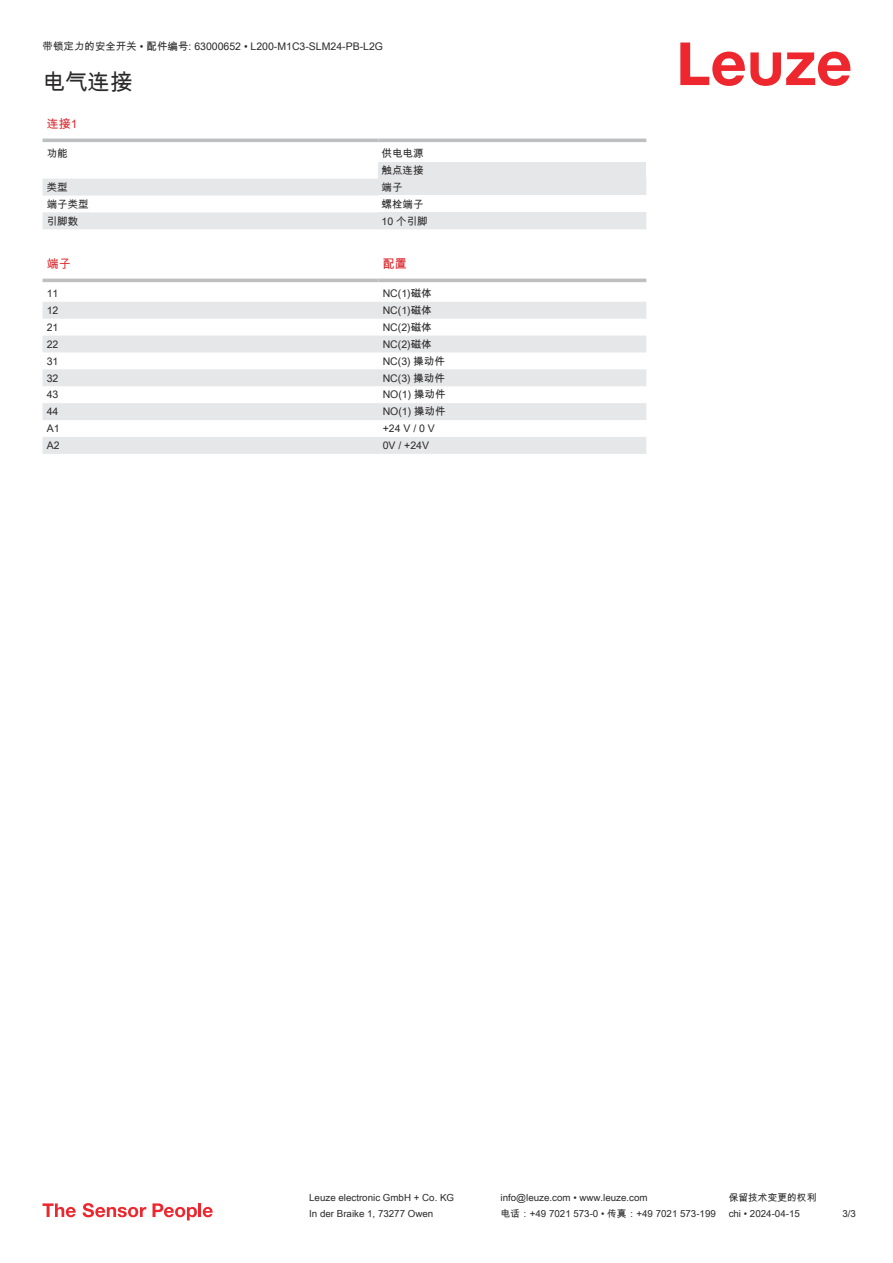
<style>
.page{position:relative;width:893px;height:1263px;background:#fff}
.page>*{position:absolute;margin:0;border:0;box-sizing:border-box;transform-origin:0 0}
.t1{font:22.5px "Arial Unicode MS";color:#2b292a}
.t2{font:12px "Arial Unicode MS";color:#db2a30}
.t3{font:10.5px/17px "Arial Unicode MS";color:#2b292a}
.t4{font:9.75px "Arial Unicode MS";color:#2b292a}
</style>
<div class="page">
<svg style="left:680px;top:43px;width:170px;height:43px"></svg>
<svg style="left:43px;top:138px;width:603px;height:1px"></svg>
<svg style="left:43px;top:179px;width:335px;height:50px"></svg>
<hr style="left:43px;top:139px;width:335px;height:3px;background:#bdbfc1">
<hr style="left:378px;top:139px;width:268px;height:3px;background:#bdbfc1">
<div style="left:378px;top:162px;width:268px;height:17px;background:#e6e7e9"></div>
<div style="left:378px;top:179px;width:268px;height:17px;background:#e6e7e9"></div>
<div style="left:378px;top:212px;width:268px;height:17px;background:#e6e7e9"></div>
<svg style="left:43px;top:278px;width:603px;height:5px"></svg>
<svg style="left:43px;top:302px;width:603px;height:152px;fill:#e6e7e9"></svg>
<hr style="left:43px;top:279px;width:335px;height:3px;background:#bdbfc1">
<hr style="left:378px;top:279px;width:268px;height:3px;background:#bdbfc1">
<svg style="left:43px;top:1203px;width:33px;height:14px"></svg>
<svg style="left:83px;top:1203px;width:63px;height:14px"></svg>
<svg style="left:153px;top:1203px;width:44px;height:17px"></svg>
<hr style="left:198px;top:1203px;width:3px;height:14px;background:#ed272d">
<svg style="left:203px;top:1207px;width:10px;height:10px"></svg>
<p class="t3" style="left:43px;top:38px;width:342px">带锁定力的安全开关 • 配件编号: 63000652 • L200-M1C3-SLM24-PB-L2G</p>
<h1 class="t1" style="left:43px;top:66px;width:91px">电气连接</h1>
<p class="t2" style="left:47px;top:115px;width:32px">连接1</p>
<p class="t3" style="left:47px;top:145px;width:22px">功能</p>
<p class="t3" style="left:382px;top:145px;width:43px">供电电源触点连接</p>
<p class="t3" style="left:47px;top:178px;width:22px">类型</p>
<p class="t3" style="left:382px;top:178px;width:22px">端子</p>
<p class="t3" style="left:47px;top:195px;width:43px">端子类型</p>
<p class="t3" style="left:382px;top:195px;width:43px">螺栓端子</p>
<p class="t3" style="left:47px;top:212px;width:33px">引脚数</p>
<p class="t3" style="left:382px;top:212px;width:48px">10 个引脚</p>
<p class="t2" style="left:47px;top:255px;width:25px">端子</p>
<p class="t2" style="left:383px;top:255px;width:25px">配置</p>
<p class="t3" style="left:47px;top:285px;width:13px">11</p>
<p class="t3" style="left:383px;top:285px;width:50px">NC(1)磁体</p>
<p class="t3" style="left:47px;top:302px;width:13px">12</p>
<p class="t3" style="left:383px;top:302px;width:50px">NC(1)磁体</p>
<p class="t3" style="left:47px;top:318px;width:13px">21</p>
<p class="t3" style="left:383px;top:318px;width:50px">NC(2)磁体</p>
<p class="t3" style="left:47px;top:335px;width:13px">22</p>
<p class="t3" style="left:383px;top:335px;width:50px">NC(2)磁体</p>
<p class="t3" style="left:47px;top:352px;width:13px">31</p>
<p class="t3" style="left:383px;top:352px;width:64px">NC(3) 操动件</p>
<p class="t3" style="left:47px;top:369px;width:13px">32</p>
<p class="t3" style="left:383px;top:369px;width:64px">NC(3) 操动件</p>
<p class="t3" style="left:47px;top:386px;width:13px">43</p>
<p class="t3" style="left:383px;top:386px;width:64px">NO(1) 操动件</p>
<p class="t3" style="left:47px;top:403px;width:13px">44</p>
<p class="t3" style="left:383px;top:403px;width:64px">NO(1) 操动件</p>
<p class="t3" style="left:47px;top:420px;width:14px">A1</p>
<p class="t3" style="left:383px;top:420px;width:54px">+24 V / 0 V</p>
<p class="t3" style="left:47px;top:437px;width:14px">A2</p>
<p class="t3" style="left:383px;top:437px;width:48px">0V / +24V</p>
<p class="t4" style="left:309px;top:1191px;width:146px">Leuze electronic GmbH + Co. KG</p>
<p class="t4" style="left:501px;top:1191px;width:149px">info@leuze.com • www.leuze.com</p>
<p class="t4" style="left:729px;top:1191px;width:89px">保留技术变更的权利</p>
<p class="t4" style="left:309px;top:1206px;width:126px">In der Braike 1, 73277 Owen</p>
<p class="t4" style="left:501px;top:1206px;width:217px">电话：+49 7021 573-0 • 传真：+49 7021 573-199</p>
<p class="t4" style="left:729px;top:1206px;width:73px">chi • 2024-04-15</p>
<p class="t4" style="left:842px;top:1206px;width:15px">3/3</p>
</div>
